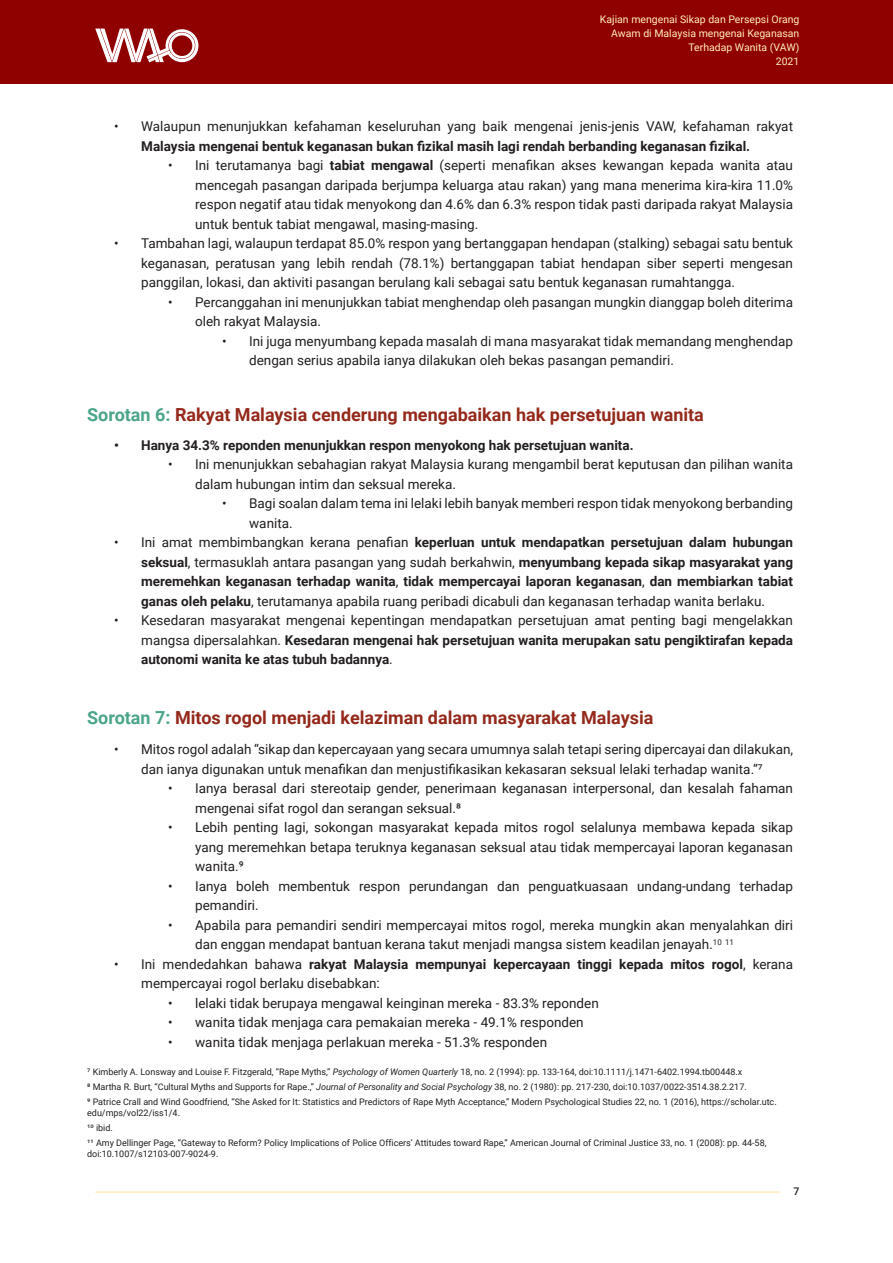
<style>
.page{position:relative;width:893px;height:1263px;background:#fff}
.page>*{position:absolute;margin:0;border:0;box-sizing:border-box;transform-origin:0 0}
.t1{font:700 18px "Roboto";color:#94291b}
.t2{font:13.5px/19.5px "Roboto";color:#231f20}
.t3{font:700 13.5px/19.5px "Roboto";color:#231f20;text-align:justify}
.t4{font:10.5px/14.1px "Roboto";color:#ffedba;text-align:right}
.t5{font:500 10.5px "Roboto";color:#231f20}
.Footnote{font:9px/10.8px "Roboto";color:#231f20}
.s1{font-weight:700}
.s2{color:#4ca58b}
.s3{font-weight:400}
.s4{font-style:italic}
</style>
<div class="page">
<hr style="left:95px;top:1191px;width:685px;height:2px;background:#ffedba">
<div style="left:0;top:0;width:893px;height:84px;background:#8f0000"></div>
<svg style="left:95px;top:29px;width:103px;height:33px"></svg>
<p class="t4" style="left:600px;top:12px;width:201px">Kajian mengenai Sikap dan Persepsi Orang<br>Awam di Malaysia mengenai Keganasan<br>Terhadap Wanita (VAW)<br>2021</p>
<p class="t2" style="left:141px;top:116px;width:653px;text-indent:-27px">• Walaupun menunjukkan kefahaman keseluruhan yang baik mengenai jenis-jenis VAW, kefahaman rakyat<br><span class="s1">Malaysia mengenai bentuk keganasan bukan fizikal masih lagi rendah berbanding keganasan fizikal.</span></p>
<p class="t2" style="left:195px;top:155px;width:599px;text-align:justify;text-indent:-27px">• Ini terutamanya bagi <span class="s1">tabiat mengawal</span> (seperti menafikan akses kewangan kepada wanita atau mencegah pasangan daripada berjumpa keluarga atau rakan) yang mana menerima kira-kira 11.0% respon negatif atau tidak menyokong dan 4.6% dan 6.3% respon tidak pasti daripada rakyat Malaysia untuk bentuk tabiat mengawal, masing-masing.</p>
<p class="t2" style="left:141px;top:233px;width:653px;text-align:justify;text-indent:-27px">• Tambahan lagi, walaupun terdapat 85.0% respon yang bertanggapan hendapan (stalking) sebagai satu bentuk keganasan, peratusan yang lebih rendah (78.1%) bertanggapan tabiat hendapan siber seperti mengesan panggilan, lokasi, dan aktiviti pasangan berulang kali sebagai satu bentuk keganasan rumahtangga.</p>
<p class="t2" style="left:195px;top:292px;width:599px;text-indent:-27px">• Percanggahan ini menunjukkan tabiat menghendap oleh pasangan mungkin dianggap boleh diterima oleh rakyat Malaysia.</p>
<p class="t2" style="left:249px;top:331px;width:545px;text-indent:-27px">• Ini juga menyumbang kepada masalah di mana masyarakat tidak memandang menghendap dengan serius apabila ianya dilakukan oleh bekas pasangan pemandiri.</p>
<p class="t1" style="left:87px;top:402px;width:618px"><span class="s2">Sorotan 6:</span> Rakyat Malaysia cenderung mengabaikan hak persetujuan wanita</p>
<p class="t3" style="left:114px;top:434px;width:521px">• Hanya 34.3% reponden menunjukkan respon menyokong hak persetujuan wanita.</p>
<p class="t2" style="left:195px;top:454px;width:599px;text-indent:-27px">• Ini menunjukkan sebahagian rakyat Malaysia kurang mengambil berat keputusan dan pilihan wanita dalam hubungan intim dan seksual mereka.</p>
<p class="t2" style="left:249px;top:493px;width:545px;text-indent:-27px">• Bagi soalan dalam tema ini lelaki lebih banyak memberi respon tidak menyokong berbanding wanita.</p>
<p class="t3" style="left:141px;top:532px;width:653px;text-indent:-27px"><span class="s3">• Ini amat membimbangkan kerana penafian</span> keperluan untuk mendapatkan persetujuan dalam hubungan seksual<span class="s3">, termasuklah antara pasangan yang sudah berkahwin,</span> menyumbang kepada sikap masyarakat yang meremehkan keganasan terhadap wanita<span class="s3">,</span> tidak mempercayai laporan keganasan<span class="s3">,</span> dan membiarkan tabiat ganas oleh pelaku<span class="s3">, terutamanya apabila ruang peribadi dicabuli dan keganasan terhadap wanita berlaku.</span></p>
<p class="t2" style="left:141px;top:610px;width:653px;text-align:justify;text-indent:-27px">• Kesedaran masyarakat mengenai kepentingan mendapatkan persetujuan amat penting bagi mengelakkan mangsa dipersalahkan. <span class="s1">Kesedaran mengenai hak persetujuan wanita merupakan satu pengiktirafan kepada autonomi wanita ke atas tubuh badannya</span>.</p>
<p class="t1" style="left:87px;top:705px;width:568px"><span class="s2">Sorotan 7:</span> Mitos rogol menjadi kelaziman dalam masyarakat Malaysia</p>
<p class="t2" style="left:114px;top:739px;width:680px;text-align:center">• Mitos rogol adalah “sikap dan kepercayaan yang secara umumnya salah tetapi sering dipercayai dan dilakukan, dan ianya digunakan untuk menafikan dan menjustifikasikan kekasaran seksual lelaki terhadap wanita.”7</p>
<p class="t2" style="left:195px;top:778px;width:599px;text-indent:-27px">• Ianya berasal dari stereotaip gender, penerimaan keganasan interpersonal, dan kesalah fahaman mengenai sifat rogol dan serangan seksual.8</p>
<p class="t2" style="left:195px;top:817px;width:599px;text-align:justify;text-indent:-27px">• Lebih penting lagi, sokongan masyarakat kepada mitos rogol selalunya membawa kepada sikap yang meremehkan betapa teruknya keganasan seksual atau tidak mempercayai laporan keganasan wanita.9</p>
<p class="t2" style="left:195px;top:876px;width:599px;text-indent:-27px">• Ianya boleh membentuk respon perundangan dan penguatkuasaan undang-undang terhadap pemandiri.</p>
<p class="t2" style="left:195px;top:915px;width:599px;text-indent:-27px">• Apabila para pemandiri sendiri mempercayai mitos rogol, mereka mungkin akan menyalahkan diri dan enggan mendapat bantuan kerana takut menjadi mangsa sistem keadilan jenayah.<sup>10</sup> <sup>11</sup></p>
<p class="t2" style="left:141px;top:954px;width:653px;text-indent:-27px">• Ini mendedahkan bahawa <span class="s1">rakyat Malaysia mempunyai kepercayaan tinggi kepada mitos rogol</span>, kerana mempercayai rogol berlaku disebabkan:</p>
<p class="t2" style="left:168px;top:993px;width:432px">• lelaki tidak berupaya mengawal keinginan mereka - 83.3% reponden</p>
<p class="t2" style="left:168px;top:1012px;width:417px">• wanita tidak menjaga cara pemakaian mereka - 49.1% responden</p>
<p class="t2" style="left:168px;top:1032px;width:380px">• wanita tidak menjaga perlakuan mereka - 51.3% responden</p>
<p class="Footnote" style="left:87px;top:1066px;width:657px">7 Kimberly A. Lonsway and Louise F. Fitzgerald, “Rape Myths,” <span class="s4">Psychology of Women Quarterly</span> 18, no. 2 (1994): pp. 133-164, doi:10.1111/j.1471-6402.1994.tb00448.x</p>
<p class="Footnote" style="left:87px;top:1081px;width:661px">8 Martha R. Burt, “Cultural Myths and Supports for Rape.,” <span class="s4">Journal of Personality and Social Psychology</span> 38, no. 2 (1980): pp. 217-230, doi:10.1037/0022-3514.38.2.217.</p>
<p class="Footnote" style="left:87px;top:1096px;width:691px">9 Patrice Crall and Wind Goodfriend, “She Asked for It: Statistics and Predictors of Rape Myth Acceptance,” Modern Psychological Studies 22, no. 1 (2016), https://scholar.utc. edu/mps/vol22/iss1/4.</p>
<p class="Footnote" style="left:87px;top:1122px;width:27px">10 ibid.</p>
<p class="Footnote" style="left:87px;top:1137px;width:681px">11 Amy Dellinger Page, “Gateway to Reform? Policy Implications of Police Officers’ Attitudes toward Rape,” American Journal of Criminal Justice 33, no. 1 (2008): pp. 44-58, doi:10.1007/s12103-007-9024-9.</p>
<p class="t5" style="left:793px;top:1184px;width:7px">7</p>
</div>
